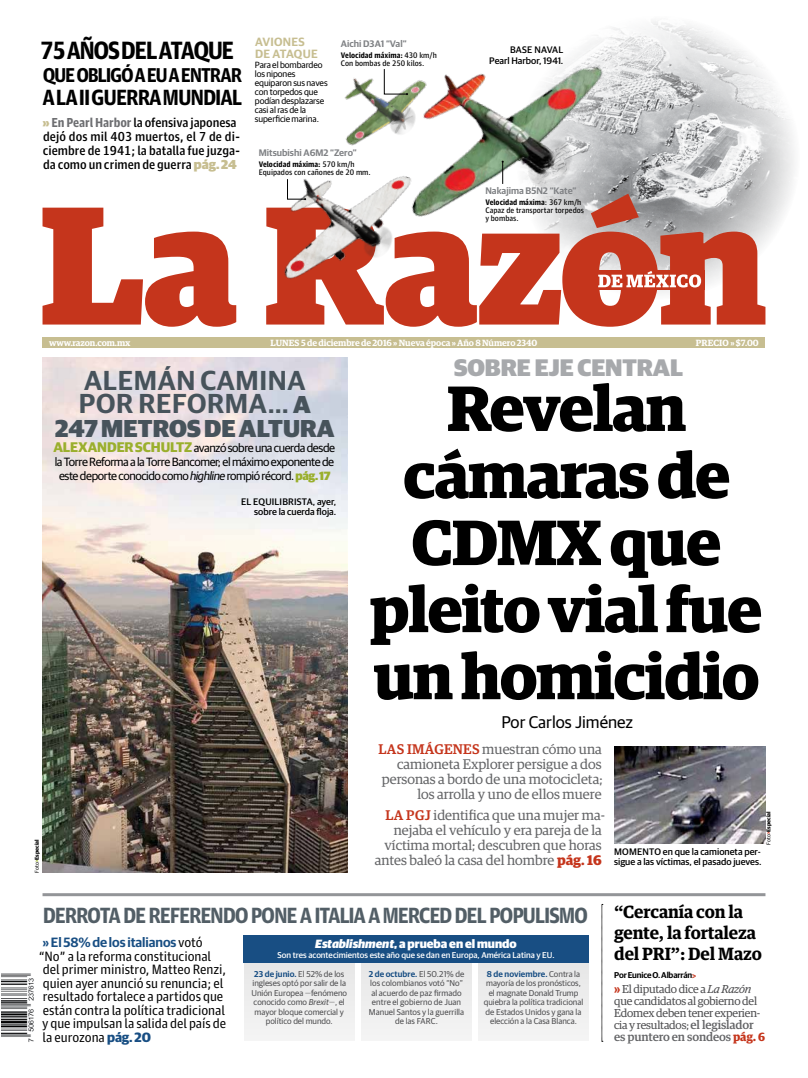
<style>
.page{position:relative;width:808px;height:1078px;background:#fff}
.page>*{position:absolute;margin:0;border:0;box-sizing:border-box;transform-origin:0 0}
.t1{font:700 64px/67px "Guardian Egyp";letter-spacing:-.02em;color:#000;text-align:center}
.t2{font:600 27.5px/23.8px "Guardian Sans";letter-spacing:.02em;color:#47535b}
.t3{font:900 25px "Guardian Agate Sans D";letter-spacing:-.065em;color:#000}
.t4{font:900 24.5px "Guardian Sans";letter-spacing:.005em;color:#47535b}
.t5{font:900 24px "Guardian Sans";letter-spacing:-.005em;color:#a7a9ac}
.t6{font:700 22px "Guardian Agate Sans 4 D";letter-spacing:-.06em;color:#525e66}
.t7{font:900 22px "Guardian Agate Sans D";letter-spacing:-.055em;color:#000}
.t8{font:900 20px "Guardian Agate Sans D";letter-spacing:-.065em;color:#000}
.t9{font:700 17px/21px "Guardian Text Egyp";letter-spacing:-.01em;color:#000}
.t10{font:17px "Guardian Sans";color:#000}
.t11{font:14px/15px "Guardian Egyp";color:#636466;text-align:right}
.t12{font:13.5px/13.5px "Guardian Agate Sans 1";letter-spacing:-.005em;color:#000}
.t13{font:600 13.5px "Guardian Sans";letter-spacing:-.005em;color:#184e83}
.t14{font:500 13px/14px "Guardian Agate Sans D";color:#000}
.t15{font:12px/14px "Guardian Sans";letter-spacing:-.035em;color:#000;text-align:center}
.t16{font:900 12px "Guardian Sans";color:#fff}
.t17{font:600 12px/12px "Guardian Sans";letter-spacing:.02em;color:#c7be91}
.t18{font:11.5px/12px "Guardian Egyp";letter-spacing:-.015em;color:#4d4d4f}
.t19{font:500 11.5px "Guardian Text Egyp";letter-spacing:-.015em;color:#636466}
.t20{font:500 9.5px/10.5px "Guardian Sans";color:#000;text-align:right}
.t21{font:600 9.5px "Guardian Sans";color:#808285}
.t22{font:9px/9px "Guardian Sans";letter-spacing:-.01em;color:#000}
.t23{font:600 9px "Guardian Egyp";letter-spacing:-.01em;color:#fff}
.t24{font:600 9px "Guardian Egyp";letter-spacing:.01em;color:#fff}
.t25{font:8.5px/9.5px "Guardian Sans";color:#4d4d4f;text-align:center}
.t26{font:500 8.5px "Guardian Sans";color:#fff}
.t27{font:600 8.5px "Guardian Sans";letter-spacing:-.02em;color:#000}
.t28{font:8px/8px "Guardian Agate Sans 4 D";color:#000}
.t29{font:700 5.5px "Guardian Sans";color:#000}
.s1{font-family:"Guardian Sans";font-weight:900;color:#c7be91}
.s2{font-weight:900;color:#6d6e71}
.s3{font-weight:700}
.s4{font-weight:900;font-size:24.5px}
.s5{font-weight:700;font-size:14px;color:#9aaf2d}
.s6{font-style:italic}
.s7{font-weight:900;color:#9aaf2d}
.s8{font-weight:400}
.s9{color:#9aaf2d}
.s10{font-weight:500;color:#c5351c}
.s11{font-weight:700;color:#c5351c}
.s12{color:#c5351c}
.s13{font-family:"Guardian Agate Sans 1";font-weight:400;color:#000}
.s14{font-family:"Guardian Sans";font-weight:700;color:#184e83}
.s15{font-weight:600;color:#184e83}
.s16{font-weight:300}
.s17{font-family:"Guardian Agate Sans D";font-weight:900;color:#c5351c}
.s18{font-family:"Guardian Text Egyp";font-weight:900;color:#c5351c}
.s19{font-family:"Guardian Text Egyp";font-weight:500;color:#636466}
.s20{font-weight:900;color:#c5351c}
</style>
<div class="page">
<img style="left:2px;top:973px;width:32px;height:69px">
<img style="left:614px;top:746px;width:151px;height:97px">
<hr style="left:43px;top:893px;width:722px;height:3px;background:#939598">
<img style="left:43px;top:357px;width:304px;height:515px">
<div style="left:243px;top:935px;width:346px;height:27px;background:#184e83"></div>
<div style="left:244px;top:962px;width:111px;height:78px;background:#ededed"></div>
<div style="left:361px;top:962px;width:111px;height:78px;background:#ededed"></div>
<div style="left:478px;top:962px;width:111px;height:78px;background:#ededed"></div>
<svg style="left:602px;top:904px;width:1px;height:137px"></svg>
<img style="left:515px;top:15px;width:285px;height:285px;border-radius:142px">
<svg style="left:43px;top:193px;width:722px;height:133px"></svg>
<div style="left:43px;top:337px;width:722px;height:10px;background:#c7be91"></div>
<img style="left:486px;top:15px;width:250px;height:301px">
<img style="left:344px;top:69px;width:142px;height:37px">
<img style="left:186px;top:106px;width:300px;height:221px">
<svg style="left:287px;top:179px;width:19px;height:21px"></svg>
<svg style="left:384px;top:69px;width:24px;height:26px"></svg>
<svg style="left:502px;top:161px;width:2px;height:23px"></svg>
<h3 class="t3" style="left:40px;top:33px;width:196px">75 AÑOS DEL ATAQUE</h3>
<h3 class="t8" style="left:43px;top:61px;width:201px">QUE OBLIGÓ A EU A ENTRAR</h3>
<h3 class="t7" style="left:42px;top:82px;width:201px">A LA II GUERRA MUNDIAL</h3>
<h3 class="t14" style="left:43px;top:114px;width:199px"><span class="s1">»</span><span class="s2">En Pearl Harbor</span> la ofensiva japonesa dejó dos mil 403 muertos, el 7 de di&shy;ciembre de 1941; la batalla fue juzga&shy;da como un crimen de guerra <span class="s1">pág. 24</span></h3>
<h3 class="t17" style="left:255px;top:35px;width:64px">AVIONES<br>DE ATAQUE</h3>
<p class="t22" style="left:255px;top:60px;width:74px">Para el bombardeo los nipones equiparon sus naves con torpedos que podían desplazarse casi al ras de la superficie marina.</p>
<p class="t21" style="left:341px;top:37px;width:67px">Aichi D3A1 “Val”</p>
<p class="t28" style="left:341px;top:50px;width:97px"><span class="s3">Velocidad máxima:</span> 430 km/h<br>Con bombas de 250 kilos.</p>
<p class="t21" style="left:259px;top:146px;width:99px">Mitsubishi A6M2 “Zero”</p>
<p class="t28" style="left:259px;top:159px;width:114px"><span class="s3">Velocidad máxima:</span> 570 km/h<br>Equipados con cañones de 20 mm.</p>
<p class="t20" style="left:489px;top:44px;width:76px">BASE NAVAL<br>Pearl Harbor, 1941.</p>
<p class="t21" style="left:485px;top:184px;width:93px">Nakajima B5N2 “Kate”</p>
<p class="t28" style="left:485px;top:198px;width:100px"><span class="s3">Velocidad máxima</span>: 367 km/h<br>Capaz de transportar torpedos y bombas.</p>
<p class="t23" style="left:49px;top:336px;width:83px">www.razon.com.mx</p>
<p class="t23" style="left:271px;top:336px;width:268px">LUNES 5 de diciembre de 2016 » Nueva época » Año 8 Número 2340</p>
<p class="t24" style="left:696px;top:336px;width:64px">PRECIO » $7.00</p>
<h2 class="t2" style="left:79px;top:366px;width:234px">ALEMÁN CAMINA<br>POR REFORMA... <span class="s4">A</span></h2>
<h3 class="t4" style="left:55px;top:410px;width:281px">247 METROS DE ALTURA</h3>
<h3 class="t15" style="left:53px;top:440px;width:283px"><span class="s5">ALEXANDER SCHULTZ</span> avanzó sobre una cuerda desde la Torre Reforma a la Torre Bancomer; el máximo exponente de este deporte conocido como <span class="s6">highline</span> rompió récord.<span class="s7">pág. 17</span></h3>
<p class="t20" style="left:241px;top:495px;width:97px">EL EQUILIBRISTA, ayer, sobre la cuerda floja.</p>
<p class="t29" style="left:33px;top:872px;width:35px;rotate:-90deg"><span class="s8">Foto</span><span class="s9">&gt;</span>Especial</p>
<h3 class="t5" style="left:454px;top:349px;width:231px">SOBRE EJE CENTRAL</h3>
<h1 class="t1" style="left:370px;top:369px;width:394px">Revelan cámaras de<br>CDMX que pleito vial fue un homicidio</h1>
<h3 class="t10" style="left:501px;top:709px;width:133px">Por Carlos Jiménez</h3>
<h3 class="t11" style="left:378px;top:740px;width:226px"><span class="s10">LAS IMÁGENES</span> muestran cómo una camioneta Explorer persigue a dos personas a bordo de una motocicleta; los arrolla y uno de ellos muere</h3>
<h3 class="t11" style="left:375px;top:806px;width:232px"><span class="s10">LA PGJ</span> identifica que una mujer ma&shy;nejaba el vehículo y era pareja de la víctima mortal; descubren que horas antes baleó la casa del hombre <span class="s11">pág. 16</span></h3>
<p class="t29" style="left:764px;top:844px;width:35px;rotate:-90deg"><span class="s8">Foto</span><span class="s12">&gt;</span>Especial</p>
<p class="t20" style="left:614px;top:846px;width:149px;line-height:10px;text-align:left">MOMENTO en que la camioneta per&shy;sigue a las víctimas, el pasado jueves.</p>
<h3 class="t6" style="left:43px;top:899px;width:547px">DERROTA DE REFERENDO PONE A ITALIA A MERCED DEL POPULISMO</h3>
<h3 class="t13" style="left:42px;top:932px;width:162px">» El 58% de los italianos <span class="s13">votó</span></h3>
<h3 class="t12" style="left:39px;top:947px;width:189px">“No” a la reforma constitucional del primer ministro, Matteo Renzi, quien ayer anunció su renuncia; el resultado fortalece a partidos que están contra la política tradicional y que impulsan la salida del país de la eurozona <span class="s14">pág. 20</span></h3>
<h3 class="t16" style="left:315px;top:934px;width:203px"><span class="s6">Establishment</span>, a prueba en el mundo</h3>
<p class="t26" style="left:278px;top:948px;width:278px">Son tres acontecimientos este año que se dan en Europa, América Latina y EU.</p>
<p class="t25" style="left:251px;top:968px;width:97px"><span class="s15">23 de junio.</span> El 52% de los ingleses optó por salir de la<br>Unión Europea <span class="s16">—</span>fenómeno conocido como <span class="s6">Brexit</span><span class="s16">—</span>, el mayor bloque comercial y político del mundo.</p>
<p class="t25" style="left:369px;top:968px;width:97px"><span class="s15">2 de octubre.</span> El 50.21% de los colombianos votó “No” al acuerdo de paz firmado entre el gobierno de Juan<br>Manuel Santos y la guerrilla de las FARC.</p>
<p class="t25" style="left:484px;top:968px;width:101px"><span class="s15">8 de noviembre.</span> Contra la mayoría de los pronósticos, el magnate Donald Trump quiebra la política tradicional de Estados Unidos y gana la elección a la Casa Blanca.</p>
<h3 class="t9" style="left:614px;top:899px;width:149px">“Cercanía con la gente, la fortaleza del PRI”: Del Mazo</h3>
<p class="t27" style="left:614px;top:968px;width:84px">Por Eunice O. Albarrán<span class="s17">&gt;</span></p>
<h3 class="t18" style="left:614px;top:981px;width:148px"><span class="s18">»</span> El diputado dice a <span class="s6">La Razón </span>que candidatos al gobierno del<br>Edomex deben tener experien&shy;cia y resultados; <span class="s19">el legislador</span></h3>
<h3 class="t19" style="left:614px;top:1026px;width:152px">es puntero en sondeos <span class="s20">pág. 6</span></h3>
</div>
